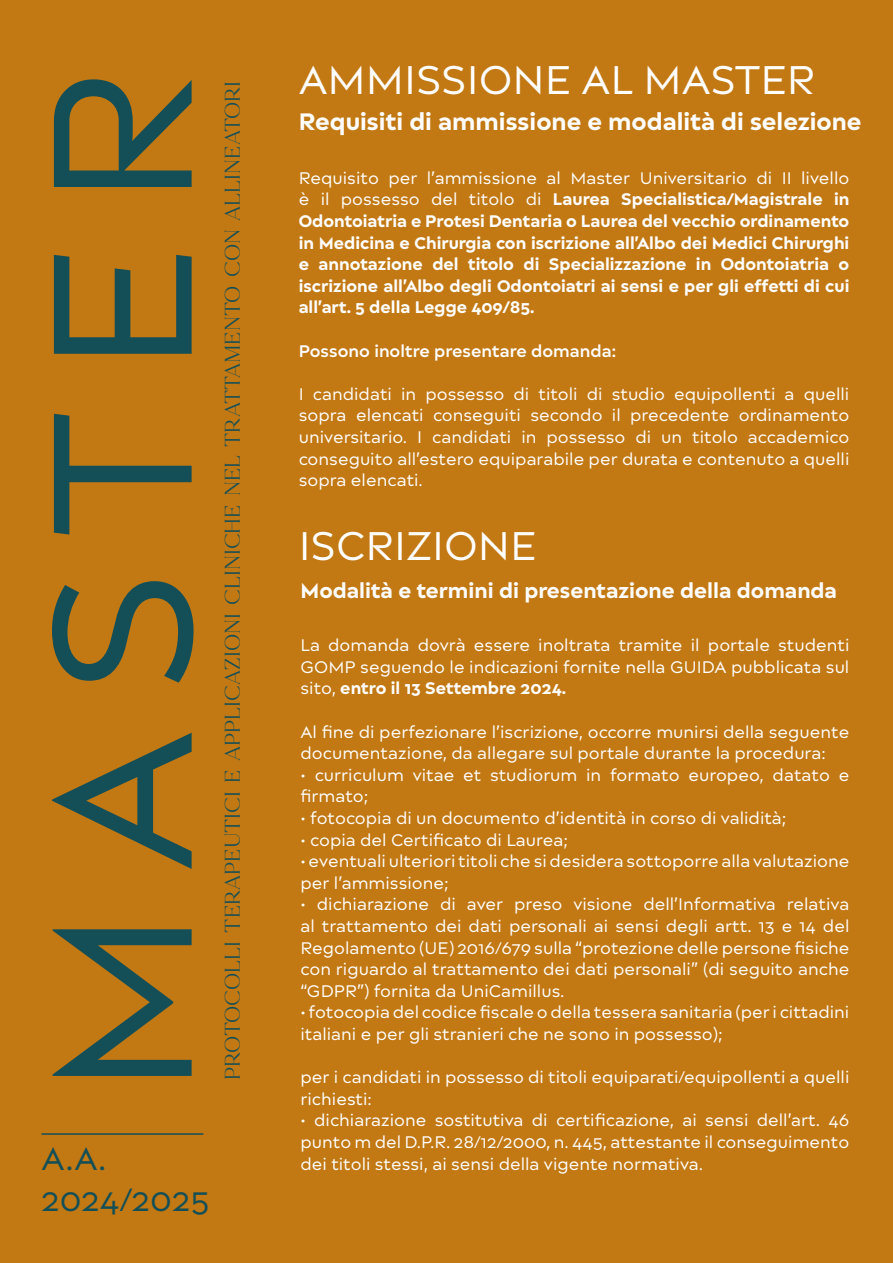
<style>
.page{position:relative;width:893px;height:1263px;background:#c27813}
.page>*{position:absolute;margin:0;border:0;box-sizing:border-box;transform-origin:0 0}
.t1{font:211.95px "Matteo";letter-spacing:.17em;color:#144f57}
.t2{font:42.9px "Matteo";color:#fff}
.t3{font:34.5px "Matteo";color:#144f57}
.t4{font:700 25.5px "Matteo";color:#fff}
.t5{font:700 22.5px "Matteo";color:#fff}
.t6{font:21px "Klausen";color:#144f57}
.t7{font:18px/21.6px "Matteo";color:#fff}
.t8{font:700 18px/21.6px "Matteo";color:#fff;text-align:justify}
.t9{font:600 18px "Matteo";color:#fff}
.s1{font-weight:400}
.s2{font-weight:700}
</style>
<div class="page">
<hr style="left:41px;top:1133px;width:162px;height:2px;background:#144f57">
<p class="t2" style="left:299px;top:55px;width:518px">AMMISSIONE AL MASTER</p>
<p class="t1" style="left:-1px;top:1097px;width:1032px;rotate:-90deg">MASTER</p>
<p class="t6" style="left:221px;top:1080px;width:1001px;rotate:-90deg">PROTOCOLLI TERAPEUTICI E APPLICAZIONI CLINICHE NEL TRATTAMENTO CON ALLINEATORI</p>
<p class="t4" style="left:299px;top:107px;width:564px">Requisiti di ammissione e modalità di selezione</p>
<p class="t8" style="left:299px;top:167px;width:552px"><span class="s1">Requisito per l’ammissione al Master Universitario di II livello è il possesso del titolo di</span> Laurea Specialistica/Magistrale in Odontoiatria e Protesi Dentaria o Laurea del vecchio ordinamento in Medicina e Chirurgia con iscrizione all’Albo dei Medici Chirurghi e annotazione del titolo di Specializzazione in Odontoiatria o iscrizione all’Albo degli Odontoiatri ai sensi e per gli effetti di cui all’art. 5 della Legge 409/85.</p>
<p class="t9" style="left:299px;top:340px;width:319px">Possono inoltre presentare domanda:</p>
<p class="t7" style="left:299px;top:383px;width:552px;text-align:justify">I candidati in possesso di titoli di studio equipollenti a quelli sopra elencati conseguiti secondo il precedente ordinamento universitario. I candidati in possesso di un titolo accademico conseguito all’estero equiparabile per durata e contenuto a quelli sopra elencati.</p>
<p class="t2" style="left:299px;top:520px;width:239px">ISCRIZIONE</p>
<p class="t5" style="left:300px;top:578px;width:538px">Modalità e termini di presentazione della domanda</p>
<p class="t7" style="left:300px;top:634px;width:550px;text-align:justify">La domanda dovrà essere inoltrata tramite il portale studenti GOMP seguendo le indicazioni fornite nella GUIDA pubblicata sul sito, <span class="s2">entro il 13 Settembre 2024.</span></p>
<p class="t7" style="left:300px;top:720px;width:550px">Al fine di perfezionare l’iscrizione, occorre munirsi della seguente documentazione, da allegare sul portale durante la procedura:</p>
<p class="t7" style="left:300px;top:764px;width:550px">• curriculum vitae et studiorum in formato europeo, datato e firmato;</p>
<p class="t7" style="left:300px;top:807px;width:487px">• fotocopia di un documento d’identità in corso di validità;</p>
<p class="t7" style="left:300px;top:828px;width:269px">• copia del Certificato di Laurea;</p>
<p class="t7" style="left:300px;top:850px;width:550px">• eventuali ulteriori titoli che si desidera sottoporre alla valutazione per l’ammissione;</p>
<p class="t7" style="left:300px;top:893px;width:550px;text-align:justify">• dichiarazione di aver preso visione dell’Informativa relativa al trattamento dei dati personali ai sensi degli artt. 13 e 14 del Regolamento (UE) 2016/679 sulla “protezione delle persone fisiche con riguardo al trattamento dei dati personali” (di seguito anche “GDPR”) fornita da UniCamillus.</p>
<p class="t7" style="left:300px;top:1001px;width:550px">• fotocopia del codice fiscale o della tessera sanitaria (per i cittadini italiani e per gli stranieri che ne sono in possesso);</p>
<p class="t7" style="left:300px;top:1066px;width:550px">per i candidati in possesso di titoli equiparati/equipollenti a quelli richiesti:</p>
<p class="t7" style="left:300px;top:1109px;width:550px">• dichiarazione sostitutiva di certificazione, ai sensi dell’art. 46 punto m del D.P.R. 28/12/2000, n. 445, attestante il conseguimento</p>
<p class="t3" style="left:41px;top:1138px;width:67px">A.A.</p>
<p class="t7" style="left:300px;top:1152px;width:404px">dei titoli stessi, ai sensi della vigente normativa.</p>
<p class="t3" style="left:41px;top:1179px;width:170px">2024/2025</p>
</div>
